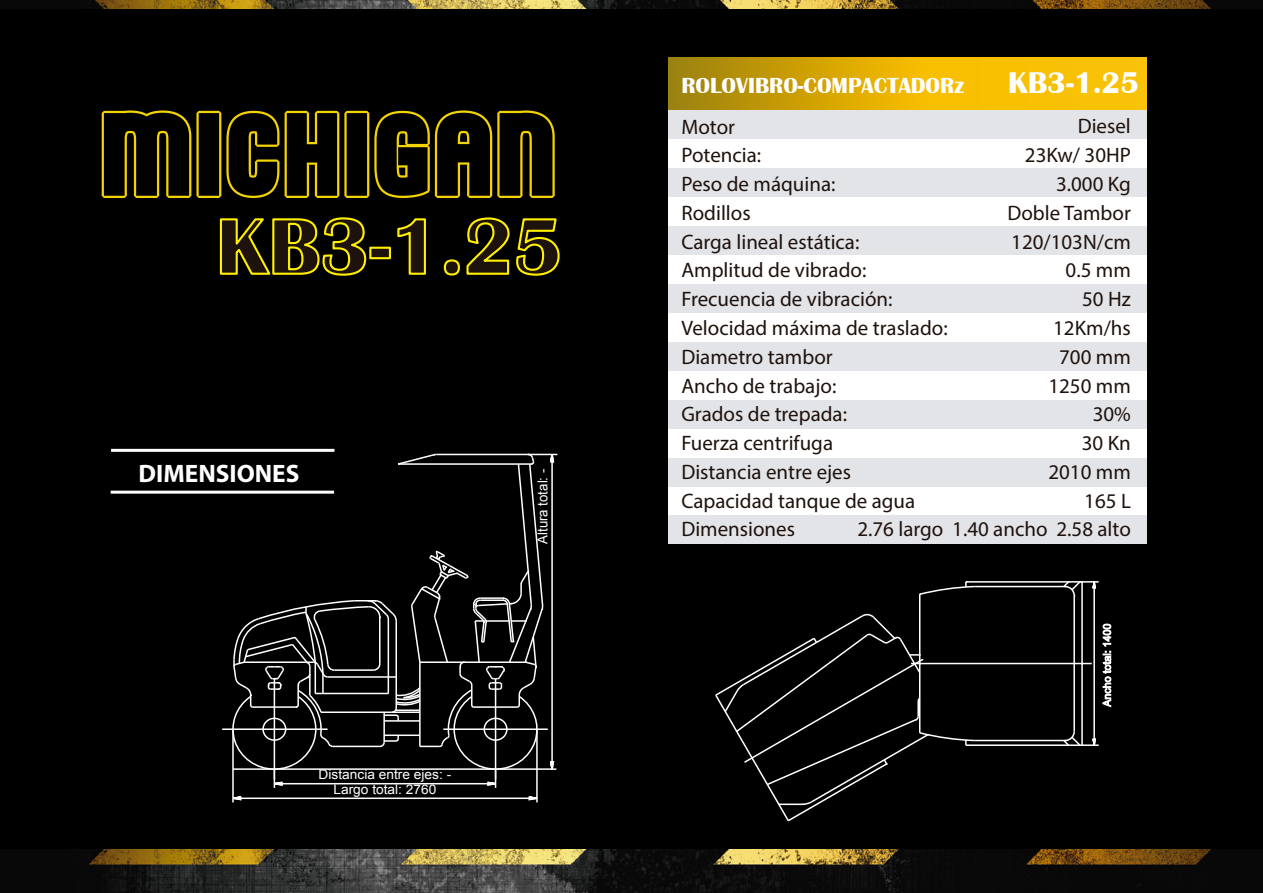
<style>
.page{position:relative;width:1263px;height:893px;background:#000}
.page>*{position:absolute;margin:0;border:0;box-sizing:border-box;transform-origin:0 0}
.t1{font:700 81.6px "Britannic";color:#1e120d}
.t2{font:700 30.9px "Britannic";color:#fff}
.t3{font:700 25.35px "Myriad Pro";color:#fff}
.t4{font:700 22.5px "Britannic";color:#fff}
.t5{font:21px/28.8px "Myriad Pro";color:#1e120d}
.t6{font:13.8px "Arial";color:#fff;scale:.96 1}
.t7{font:13.2px/14.4px "Arial";color:#fff;text-align:center;scale:1.04 1}
</style>
<div class="page">
<img style="left:88px;top:850px;width:1123px;height:43px">
<img style="left:88px;top:0;width:1124px;height:9px">
<svg style="left:668px;top:57px;width:478px;height:53px;background:#dfae04"></svg>
<div style="left:668px;top:110px;width:478px;height:29px;background:#e3e4e8"></div>
<div style="left:668px;top:139px;width:478px;height:29px;background:#fff"></div>
<div style="left:668px;top:168px;width:478px;height:29px;background:#e3e4e8"></div>
<div style="left:668px;top:197px;width:478px;height:29px;background:#fff"></div>
<div style="left:668px;top:226px;width:478px;height:29px;background:#e3e4e8"></div>
<div style="left:668px;top:255px;width:478px;height:29px;background:#fff"></div>
<div style="left:668px;top:284px;width:478px;height:29px;background:#e3e4e8"></div>
<div style="left:668px;top:313px;width:478px;height:29px;background:#fff"></div>
<div style="left:668px;top:342px;width:478px;height:29px;background:#e3e4e8"></div>
<div style="left:668px;top:371px;width:478px;height:29px;background:#fff"></div>
<div style="left:668px;top:487px;width:478px;height:28px;background:#fff"></div>
<div style="left:668px;top:400px;width:478px;height:29px;background:#e3e4e8"></div>
<div style="left:668px;top:429px;width:478px;height:29px;background:#fff"></div>
<div style="left:668px;top:458px;width:478px;height:28px;background:#e3e4e8"></div>
<div style="left:668px;top:515px;width:478px;height:29px;background:#e3e4e8"></div>
<svg style="left:102px;top:110px;width:453px;height:88px"></svg>
<hr style="left:111px;top:449px;width:223px;height:3px;background:#fff">
<hr style="left:111px;top:491px;width:223px;height:3px;background:#fff">
<hr style="left:222px;top:728px;width:105px;height:2px;background:#fff">
<hr style="left:232px;top:729px;width:2px;height:73px;background:#fff">
<hr style="left:536px;top:729px;width:2px;height:73px;background:#fff">
<hr style="left:241px;top:797px;width:288px;height:2px;background:#fff">
<svg style="left:232px;top:795px;width:10px;height:6px"></svg>
<svg style="left:528px;top:795px;width:10px;height:6px"></svg>
<svg style="left:229px;top:453px;width:328px;height:335px"></svg>
<svg style="left:1102px;top:624px;width:9px;height:83px"></svg>
<hr style="left:1093px;top:588px;width:2px;height:151px;background:#fff">
<hr style="left:1073px;top:596px;width:2px;height:67px;background:#fff">
<hr style="left:911px;top:663px;width:180px;height:1px;background:#fff">
<hr style="left:974px;top:586px;width:91px;height:1px;background:#fff">
<hr style="left:919px;top:594px;width:1px;height:69px;background:#fff">
<svg style="left:919px;top:581px;width:57px;height:15px"></svg>
<hr style="left:966px;top:581px;width:116px;height:2px;background:#fff">
<hr style="left:1081px;top:582px;width:2px;height:81px;background:#fff">
<svg style="left:1062px;top:581px;width:37px;height:16px"></svg>
<hr style="left:1073px;top:663px;width:2px;height:68px;background:#fff">
<hr style="left:974px;top:740px;width:91px;height:1px;background:#fff">
<hr style="left:1081px;top:663px;width:2px;height:82px;background:#fff">
<hr style="left:966px;top:744px;width:116px;height:2px;background:#fff">
<svg style="left:1062px;top:730px;width:37px;height:16px"></svg>
<svg style="left:715px;top:614px;width:261px;height:208px"></svg>
<svg style="left:219px;top:217px;width:148px;height:59px"></svg>
<div style="left:369px;top:247px;width:22px;height:12px;border:2px solid #ffef00"></div>
<svg style="left:397px;top:218px;width:29px;height:57px"></svg>
<div style="left:444px;top:259px;width:16px;height:17px;border:2px solid #ffef00;border-radius:50%"></div>
<svg style="left:466px;top:217px;width:94px;height:59px"></svg>
<h1 class="t1" style="left:216px;top:201px;width:348px">KB3-1.25</h1>
<p class="t3" style="left:139px;top:457px;width:162px">DIMENSIONES</p>
<p class="t6" style="left:534px;top:544px;width:80px;rotate:-90deg">Altura total: -</p>
<p class="t7" style="left:319px;top:768px;width:129px">Distancia entre ejes: -<br>Largo total: 2760</p>
<p class="t4" style="left:681px;top:73px;width:284px">ROLOVIBRO-COMPACTADORz</p>
<h2 class="t2" style="left:1008px;top:66px;width:133px">KB3-1.25</h2>
<p class="t5" style="left:857px;top:112px;width:275px;text-align:right">Diesel<br>23Kw/ 30HP<br>3.000 Kg<br>Doble Tambor<br>120/103N/cm<br>0.5 mm<br>50 Hz<br>12Km/hs<br>700 mm<br>1250 mm<br>30%<br>30 Kn<br>2010 mm<br>165 L<br>2.76 largo 1.40 ancho 2.58 alto</p>
<p class="t5" style="left:681px;top:112px;width:268px">Motor<br>Potencia:<br>Peso de máquina:<br>Rodillos<br>Carga lineal estática:<br>Amplitud de vibrado:<br>Frecuencia de vibración:<br>Velocidad máxima de traslado:<br>Diametro tambor<br>Ancho de trabajo:<br>Grados de trepada:<br>Fuerza centrifuga<br>Distancia entre ejes<br>Capacidad tanque de agua<br>Dimensiones</p>
</div>
